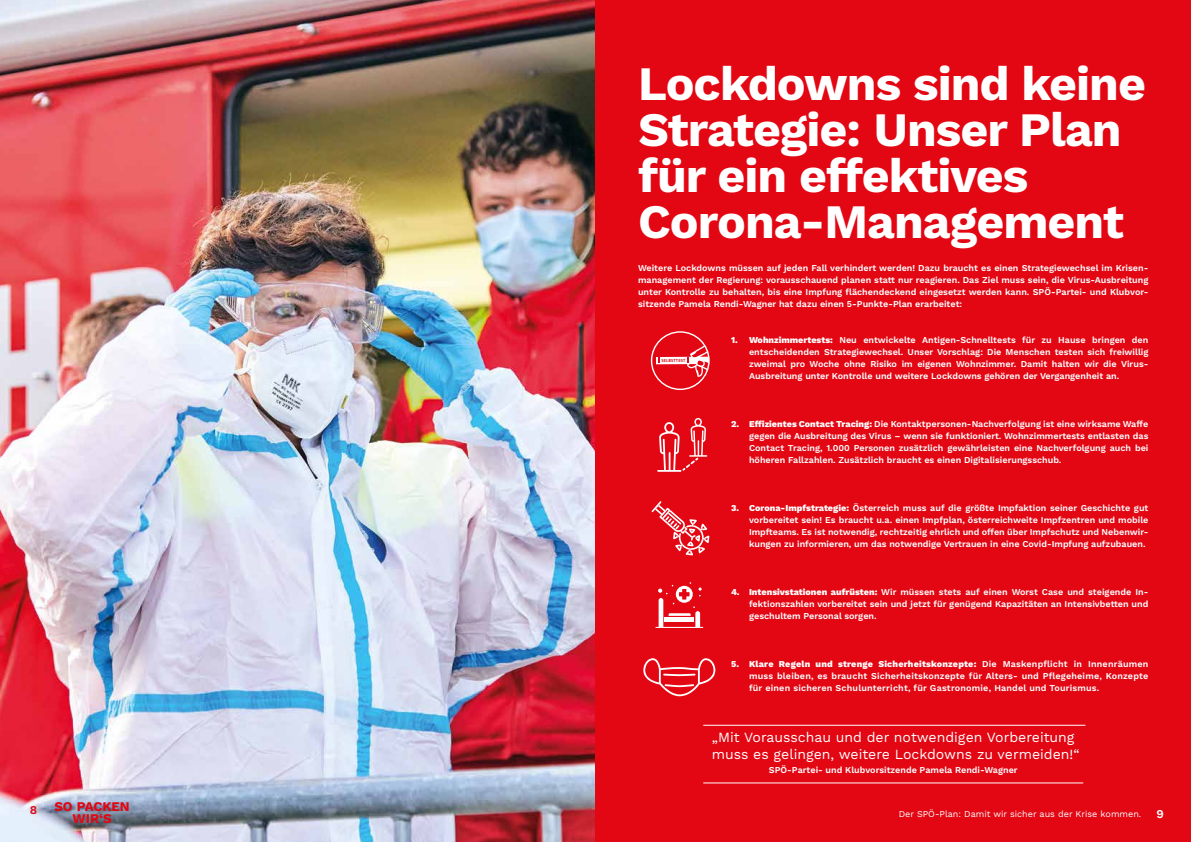
<style>
.page{position:relative;width:1191px;height:842px;background:#fff}
.page>*{position:absolute;margin:0;border:0;box-sizing:border-box;transform-origin:0 0}
.t1{font:700 48px/46px "Work Sans";letter-spacing:-.02em;color:#fff}
.t2{font:14px/16.8px "Work Sans";color:#fff}
.t3{font:700 13.3px/12px "Work Sans";color:#e30613;text-align:center}
.t4{font:600 12px "Work Sans";color:#e30613}
.t5{font:600 12px "Work Sans";color:#fff}
.t6{font:600 9px/12px "Work Sans";color:#fff;text-align:justify}
.t7{font:9px "Work Sans";color:#fff}
.t8{font:700 4.5px "The Sans B7";letter-spacing:.04em;color:#e30613}
.s1{font-weight:800}
</style>
<div class="page">
<img style="left:0;top:0;width:595px;height:842px">
<div style="left:595px;top:0;width:596px;height:842px;background:#e30613"></div>
<svg style="left:651px;top:501px;width:58px;height:54px"></svg>
<svg style="left:643px;top:658px;width:72px;height:38px"></svg>
<svg style="left:655px;top:582px;width:48px;height:46px"></svg>
<svg style="left:657px;top:418px;width:50px;height:54px"></svg>
<hr style="left:703px;top:725px;width:382px;height:1px;background:#fff">
<hr style="left:703px;top:782px;width:380px;height:1px;background:#fff">
<svg style="left:656px;top:344px;width:53px;height:44px"></svg>
<div style="left:651px;top:331px;width:58px;height:59px;border:1px solid #fff;border-radius:50%"></div>
<h1 class="t1" style="left:638px;top:63px;width:509px">Lockdowns sind keine<br>Strategie: Unser Plan für ein effektives<br>Corona-Management</h1>
<p class="t6" style="left:638px;top:262px;width:512px">Weitere Lockdowns müssen auf jeden Fall verhindert werden! Dazu braucht es einen Strategiewechsel im Krisen&shy;management der Regierung: vorausschauend planen statt nur reagieren. Das Ziel muss sein, die Virus-Ausbreitung unter Kontrolle zu behalten, bis eine Impfung flächendeckend eingesetzt werden kann. SPÖ-Partei- und Klubvor&shy;sitzende Pamela Rendi-Wagner hat dazu einen 5-Punkte-Plan erarbeitet:</p>
<p class="t6" style="left:749px;top:334px;width:401px;text-indent:-18px"><span class="s1">1. Wohnzimmertests:</span> Neu entwickelte Antigen-Schnelltests für zu Hause bringen den entscheidenden Strategiewechsel. Unser Vorschlag: Die Menschen testen sich freiwillig zweimal pro Woche ohne Risiko im eigenen Wohnzimmer. Damit halten wir die Virus-Ausbreitung unter Kontrolle und weitere Lockdowns gehören der Vergangenheit an.</p>
<p class="t6" style="left:749px;top:418px;width:401px;text-indent:-18px"><span class="s1">2. Effizientes Contact Tracing:</span> Die Kontaktpersonen-Nachverfolgung ist eine wirksame Waffe gegen die Ausbreitung des Virus – wenn sie funktioniert. Wohnzimmertests entlasten das Contact Tracing, 1.000 Personen zusätzlich gewährleisten eine Nachverfolgung auch bei höheren Fallzahlen. Zusätzlich braucht es einen Digitalisierungsschub.</p>
<p class="t6" style="left:749px;top:502px;width:401px;text-indent:-18px"><span class="s1">3. Corona-Impfstrategie:</span> Österreich muss auf die größte Impfaktion seiner Geschichte gut vorbereitet sein! Es braucht u.a. einen Impfplan, österreichweite Impfzentren und mobile Impfteams. Es ist notwendig, rechtzeitig ehrlich und offen über Impfschutz und Nebenwir&shy;kungen zu informieren, um das notwendige Vertrauen in eine Covid-Impfung aufzubauen.</p>
<p class="t6" style="left:749px;top:586px;width:401px;text-indent:-18px"><span class="s1">4. Intensivstationen aufrüsten:</span> Wir müssen stets auf einen Worst Case und steigende In&shy;fektionszahlen vorbereitet sein und jetzt für genügend Kapazitäten an Intensivbetten und geschultem Personal sorgen.</p>
<p class="t6" style="left:749px;top:658px;width:401px;text-indent:-18px"><span class="s1">5. Klare Regeln und strenge Sicherheitskonzepte:</span> Die Maskenpflicht in Innenräumen muss bleiben, es braucht Sicherheitskonzepte für Alters- und Pflegeheime, Konzepte für einen sicheren Schulunterricht, für Gastronomie, Handel und Tourismus.</p>
<h2 class="t2" style="left:712px;top:729px;width:369px">„Mit Vorausschau und der notwendigen Vorbereitung muss es gelingen, weitere Lockdowns zu vermeiden!“</h2>
<p class="t6" style="left:769px;top:764px;width:250px">SPÖ-Partei- und Klubvorsitzende Pamela Rendi-Wagner</p>
<p class="t8" style="left:661px;top:358px;width:25px">SELBSTTEST</p>
<h3 class="t3" style="left:54px;top:801px;width:77px">SO PACKEN<br>WIR‘S</h3>
<h3 class="t4" style="left:30px;top:803px;width:9px">8</h3>
<h3 class="t5" style="left:1156px;top:807px;width:9px">9</h3>
<p class="t7" style="left:898px;top:808px;width:244px">Der SPÖ-Plan: Damit wir sicher aus der Krise kommen.</p>
</div>
